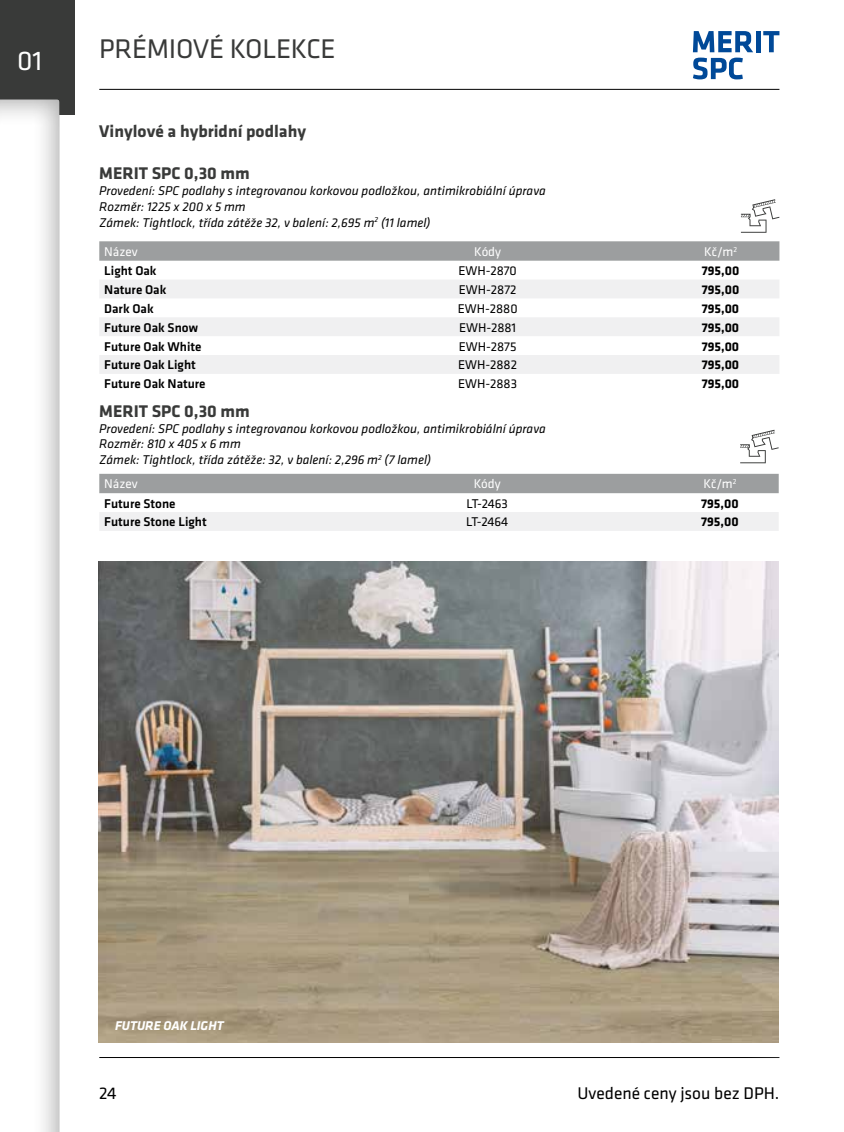
<style>
.page{position:relative;width:844px;height:1132px;background:#fff}
.page>*{position:absolute;margin:0;border:0;box-sizing:border-box;transform-origin:0 0}
.t1{font:28px "Klavika";letter-spacing:-.01em;color:#393a39}
.t2{font:28px "Klavika";color:#fff}
.t3{font:700 17.5px "Klavika";color:#393a39}
.t4{font:17.5px "Klavika";color:#000}
.t5{font:italic 13.12px/15.8px "Klavika";color:#000}
.t6{font:500 13.12px "Klavika";color:#000}
.t7{font:13.12px "Klavika";color:#000}
.t8{font:700 13.12px "Klavika";color:#000}
.t9{font:13.12px "Klavika";color:#fff}
.t10{font:italic 700 13.12px "Klavika";color:#fff}
</style>
<div class="page">
<hr style="left:99px;top:1056px;width:680px;height:1px;background:#000">
<div style="left:743px;top:0;width:100px;height:1131px;background:#fff"></div>
<hr style="left:99px;top:89px;width:680px;height:1px;background:#000">
<div style="left:99px;top:241px;width:680px;height:19px;background:#9c9e9f"></div>
<svg style="left:99px;top:280px;width:680px;height:94px;fill:#f0f0f1"></svg>
<div style="left:99px;top:473px;width:679px;height:20px;background:#9c9e9f"></div>
<div style="left:99px;top:512px;width:679px;height:18px;background:#f0f0f1"></div>
<svg style="left:692px;top:31px;width:61px;height:21px"></svg>
<div style="left:755px;top:31px;width:5px;height:21px;background:#004998"></div>
<svg style="left:763px;top:31px;width:16px;height:21px"></svg>
<svg style="left:693px;top:58px;width:49px;height:21px"></svg>
<svg style="left:740px;top:199px;width:39px;height:34px"></svg>
<svg style="left:740px;top:429px;width:38px;height:34px"></svg>
<div style="left:0;top:0;width:74px;height:114px;background:#393a39"></div>
<div style="left:0;top:96px;width:63px;height:1035px;background:#000;opacity:.32"></div>
<img style="left:98px;top:561px;width:680px;height:481px">
<h1 class="t2" style="left:17px;top:45px;width:27px">01</h1>
<h1 class="t1" style="left:99px;top:33px;width:238px">PRÉMIOVÉ KOLEKCE</h1>
<h2 class="t3" style="left:99px;top:122px;width:208px">Vinylové a hybridní podlahy</h2>
<h2 class="t3" style="left:99px;top:164px;width:152px">MERIT SPC 0,30 mm</h2>
<p class="t5" style="left:99px;top:183px;width:448px">Provedení: SPC podlahy s integrovanou korkovou podložkou, antimikrobiální úprava<br>Rozměr: 1225 x 200 x 5 mm<br>Zámek: Tightlock, třída zátěže 32, v balení: 2,695 m<sup>2</sup> (11 lamel)</p>
<p class="t9" style="left:104px;top:244px;width:35px">Název</p>
<p class="t9" style="left:474px;top:244px;width:28px">Kódy</p>
<p class="t9" style="left:703px;top:244px;width:35px">Kč/m<sup>2</sup></p>
<p class="t6" style="left:104px;top:263px;width:54px">Light Oak</p>
<p class="t7" style="left:458px;top:263px;width:60px">EWH-2870</p>
<p class="t8" style="left:701px;top:263px;width:39px">795,00</p>
<p class="t6" style="left:104px;top:282px;width:64px">Nature Oak</p>
<p class="t7" style="left:459px;top:282px;width:59px">EWH-2872</p>
<p class="t8" style="left:701px;top:282px;width:39px">795,00</p>
<p class="t6" style="left:104px;top:301px;width:51px">Dark Oak</p>
<p class="t7" style="left:457px;top:301px;width:61px">EWH-2880</p>
<p class="t8" style="left:701px;top:301px;width:39px">795,00</p>
<p class="t6" style="left:104px;top:320px;width:95px">Future Oak Snow</p>
<p class="t7" style="left:459px;top:320px;width:58px">EWH-2881</p>
<p class="t8" style="left:701px;top:320px;width:39px">795,00</p>
<p class="t6" style="left:104px;top:339px;width:99px">Future Oak White</p>
<p class="t7" style="left:458px;top:339px;width:59px">EWH-2875</p>
<p class="t8" style="left:701px;top:339px;width:39px">795,00</p>
<p class="t6" style="left:104px;top:358px;width:93px">Future Oak Light</p>
<p class="t7" style="left:458px;top:358px;width:60px">EWH-2882</p>
<p class="t8" style="left:701px;top:358px;width:39px">795,00</p>
<p class="t6" style="left:104px;top:376px;width:103px">Future Oak Nature</p>
<p class="t7" style="left:458px;top:376px;width:60px">EWH-2883</p>
<p class="t8" style="left:701px;top:376px;width:39px">795,00</p>
<h2 class="t3" style="left:99px;top:401px;width:152px">MERIT SPC 0,30 mm</h2>
<p class="t5" style="left:99px;top:420px;width:448px">Provedení: SPC podlahy s integrovanou korkovou podložkou, antimikrobiální úprava<br>Rozměr: 810 x 405 x 6 mm<br>Zámek: Tightlock, třída zátěže: 32, v balení: 2,296 m<sup>2</sup> (7 lamel)</p>
<p class="t9" style="left:104px;top:477px;width:35px">Název</p>
<p class="t9" style="left:473px;top:477px;width:28px">Kódy</p>
<p class="t9" style="left:703px;top:477px;width:35px">Kč/m<sup>2</sup></p>
<p class="t6" style="left:104px;top:496px;width:73px">Future Stone</p>
<p class="t7" style="left:466px;top:496px;width:43px">LT-2463</p>
<p class="t8" style="left:701px;top:496px;width:39px">795,00</p>
<p class="t6" style="left:104px;top:514px;width:104px">Future Stone Light</p>
<p class="t7" style="left:466px;top:514px;width:43px">LT-2464</p>
<p class="t8" style="left:701px;top:514px;width:39px">795,00</p>
<p class="t10" style="left:115px;top:1018px;width:110px">FUTURE OAK LIGHT</p>
<h2 class="t4" style="left:99px;top:1083px;width:19px">24</h2>
<h2 class="t4" style="left:577px;top:1083px;width:203px">Uvedené ceny jsou bez DPH.</h2>
</div>
